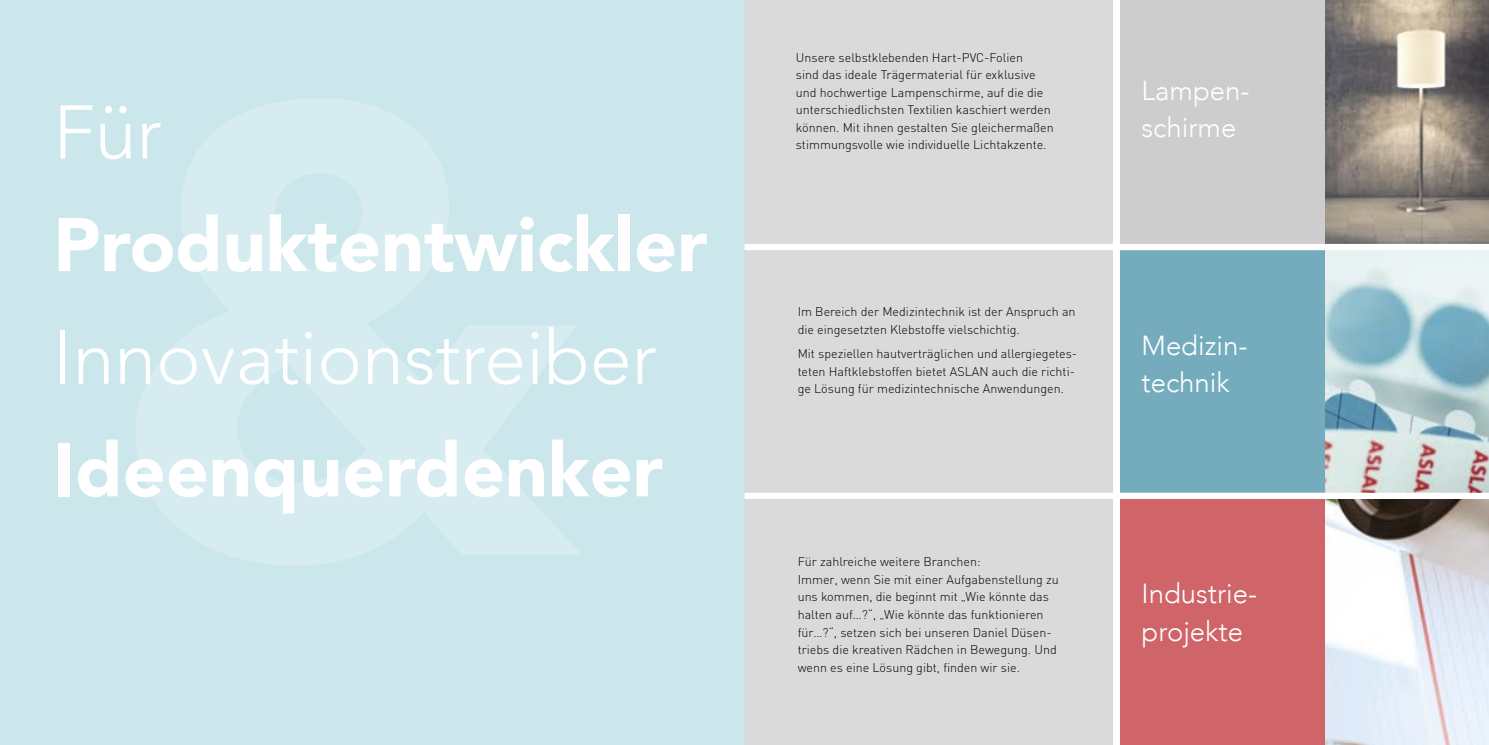
<style>
.page{position:relative;width:1489px;height:745px;background:#fff}
.page>*{position:absolute;margin:0;border:0;box-sizing:border-box;transform-origin:0 0}
.t1{font:900 628px "Avenir";color:#d6ecf0}
.t2{font:900 75px "Avenir";color:#fff}
.t3{font:300 75px "Avenir";color:#fff}
.t4{font:300 27.5px/37.5px "Avenir";color:#fff}
.t5{font:300 12.5px/17.5px "DIN";color:#000}
</style>
<div class="page">
<div style="left:0;top:0;width:744px;height:744px;background:#cbe7ec"></div>
<div style="left:1120px;top:247px;width:368px;height:248px;background:#74acbe"></div>
<img style="left:1325px;top:250px;width:163px;height:242px">
<div style="left:744px;top:244px;width:369px;height:251px;background:#dadada"></div>
<div style="left:1120px;top:498px;width:368px;height:246px;background:#d06569"></div>
<div style="left:744px;top:488px;width:369px;height:256px;background:#dadada"></div>
<img style="left:1325px;top:498px;width:163px;height:246px">
<div style="left:1120px;top:0;width:368px;height:244px;background:#cecdcd"></div>
<img style="left:1325px;top:0;width:163px;height:244px">
<div style="left:744px;top:0;width:369px;height:244px;background:#dadada"></div>
<div style="left:744px;top:244px;width:744px;height:6px;background:#fff"></div>
<div style="left:744px;top:492px;width:744px;height:6px;background:#fff"></div>
<h1 class="t1" style="left:109px;top:-203px;width:478px">&amp;</h1>
<h2 class="t3" style="left:53px;top:88px;width:110px">Für</h2>
<h2 class="t2" style="left:53px;top:180px;width:656px">Produktentwickler</h2>
<h2 class="t3" style="left:53px;top:313px;width:605px">Innovationstreiber</h2>
<h2 class="t2" style="left:53px;top:405px;width:611px">Ideenquerdenker</h2>
<p class="t5" style="left:795px;top:48px;width:259px">Unsere selbstklebenden Hart-PVC-Folien<br>sind das ideale Trägermaterial für exklusive und hochwertige Lampenschirme, auf die die unterschiedlichsten Textilien kaschiert werden können. Mit ihnen gestalten Sie gleichermaßen stimmungsvolle wie individuelle Lichtakzente.</p>
<p class="t5" style="left:797px;top:302px;width:279px">Im Bereich der Medizintechnik ist der Anspruch an die eingesetzten Klebstoffe vielschichtig.</p>
<p class="t5" style="left:797px;top:344px;width:281px">Mit speziellen hautverträglichen und allergiegetes&shy;teten Haftklebstoffen bietet ASLAN auch die richti&shy;ge Lösung für medizintechnische Anwendungen.</p>
<p class="t5" style="left:797px;top:552px;width:262px">Für zahlreiche weitere Branchen:<br>Immer, wenn Sie mit einer Aufgabenstellung zu uns kommen, die beginnt mit „Wie könnte das halten auf…?“, „Wie könnte das funktionieren für…?“, setzen sich bei unseren Daniel Düsen&shy;triebs die kreativen Rädchen in Bewegung. Und wenn es eine Lösung gibt, finden wir sie.</p>
<h3 class="t4" style="left:1141px;top:72px;width:109px">Lampen&shy;schirme</h3>
<h3 class="t4" style="left:1141px;top:326px;width:107px">Medizin&shy;technik</h3>
<h3 class="t4" style="left:1141px;top:575px;width:117px">Industrie&shy;projekte</h3>
</div>
